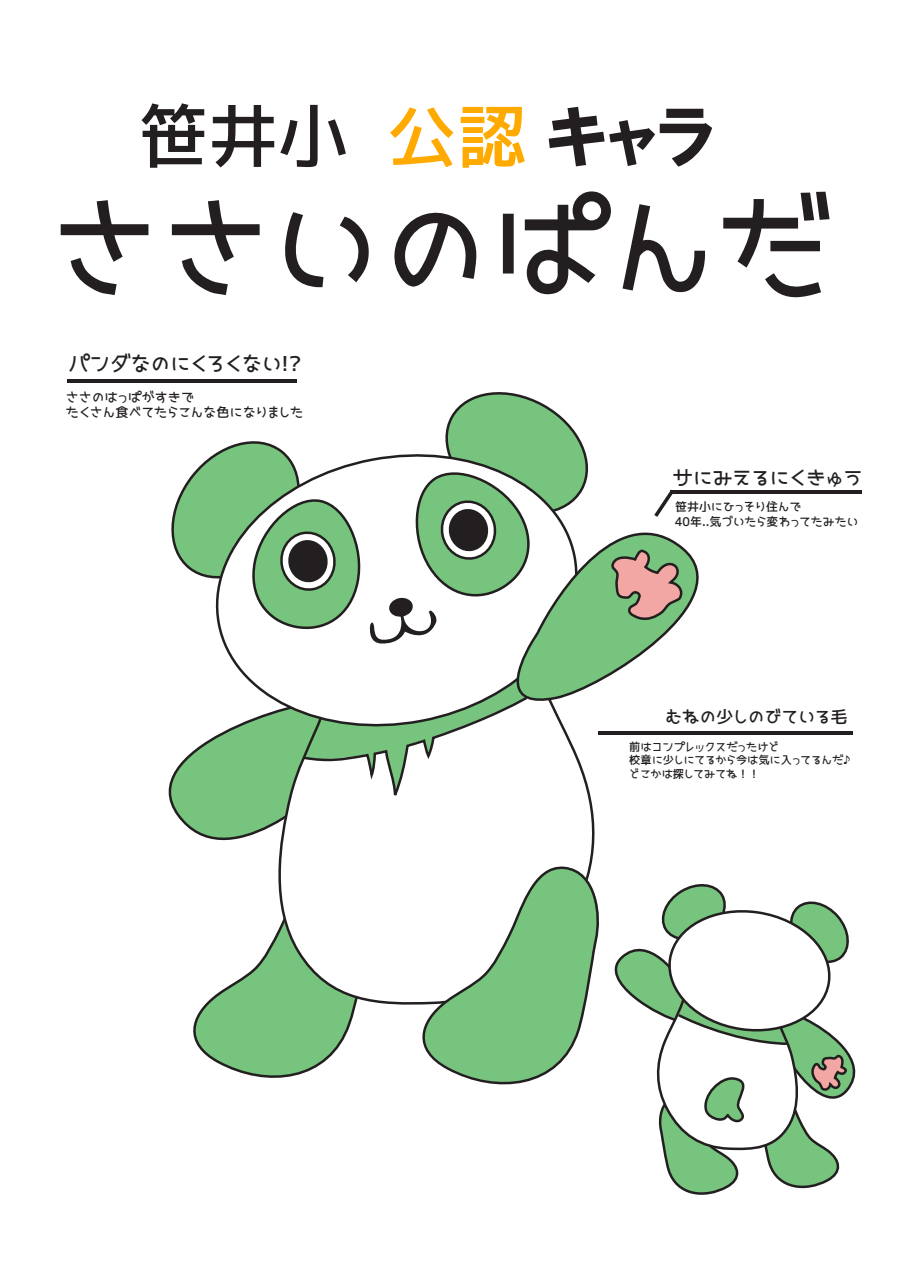
<style>
.page{position:relative;width:900px;height:1262px;background:#fff}
.page>*{position:absolute;margin:0;border:0;box-sizing:border-box;transform-origin:0 0}
.t1{font:114.5px "JK Gothic M";color:#231f20}
.t2{font:71px "JK Gothic M";color:#231f20}
.t3{font:20.5px "JK Gothic M";color:#231f20}
.t4{font:20.25px "JK Gothic M";color:#231f20}
.t5{font:17.5px "JK Gothic M";color:#231f20}
.t6{font:13.25px/15.8px "JK Gothic M";color:#231f20}
.t7{font:12px/14.5px "JK Gothic M";color:#231f20}
.t8{font:11.25px/13.8px "JK Gothic M";color:#231f20}
.s1{color:#fa0}
.s2{font-family:"HGP Soei Kakugothic UB"}
</style>
<div class="page">
<svg style="left:193px;top:951px;width:163px;height:127px"></svg>
<svg style="left:171px;top:806px;width:96px;height:35px;fill:#76c47d"></svg>
<hr style="left:670px;top:490px;width:192px;height:3px;background:#231f20">
<svg style="left:666px;top:489px;width:8px;height:8px"></svg>
<hr style="left:67px;top:379px;width:230px;height:4px;background:#231f20">
<hr style="left:599px;top:731px;width:254px;height:4px;background:#231f20">
<svg style="left:267px;top:731px;width:332px;height:276px"></svg>
<svg style="left:596px;top:497px;width:103px;height:187px"></svg>
<svg style="left:611px;top:548px;width:76px;height:72px;background:#a4a183"></svg>
<svg style="left:413px;top:861px;width:443px;height:334px"></svg>
<svg style="left:168px;top:392px;width:428px;height:414px"></svg>
<h2 class="t2" style="left:139px;top:89px;width:578px">笹井小 <span class="s1">公認</span><span class="s2">キャラ</span></h2>
<h1 class="t1" style="left:49px;top:172px;width:783px">ささいのぱんだ</h1>
<h3 class="t3" style="left:68px;top:350px;width:235px">パンダなのにくろくない!?</h3>
<p class="t6" style="left:66px;top:388px;width:239px">ささのはっぱがすきで<br>たくさん食べてたらこんな色になりました</p>
<h3 class="t4" style="left:673px;top:464px;width:191px">サにみえるにくきゅう</h3>
<p class="t7" style="left:675px;top:499px;width:185px">笹井小にひっそり住んで<br>40年..気づいたら変わってたみたい</p>
<h3 class="t5" style="left:665px;top:705px;width:184px">むねの少しのびている毛</h3>
<p class="t8" style="left:629px;top:739px;width:222px">前はコンプレックスだったけど<br>校章に少しにてるから今は気に入ってるんだ♪どこかは探してみてね！！</p>
</div>
